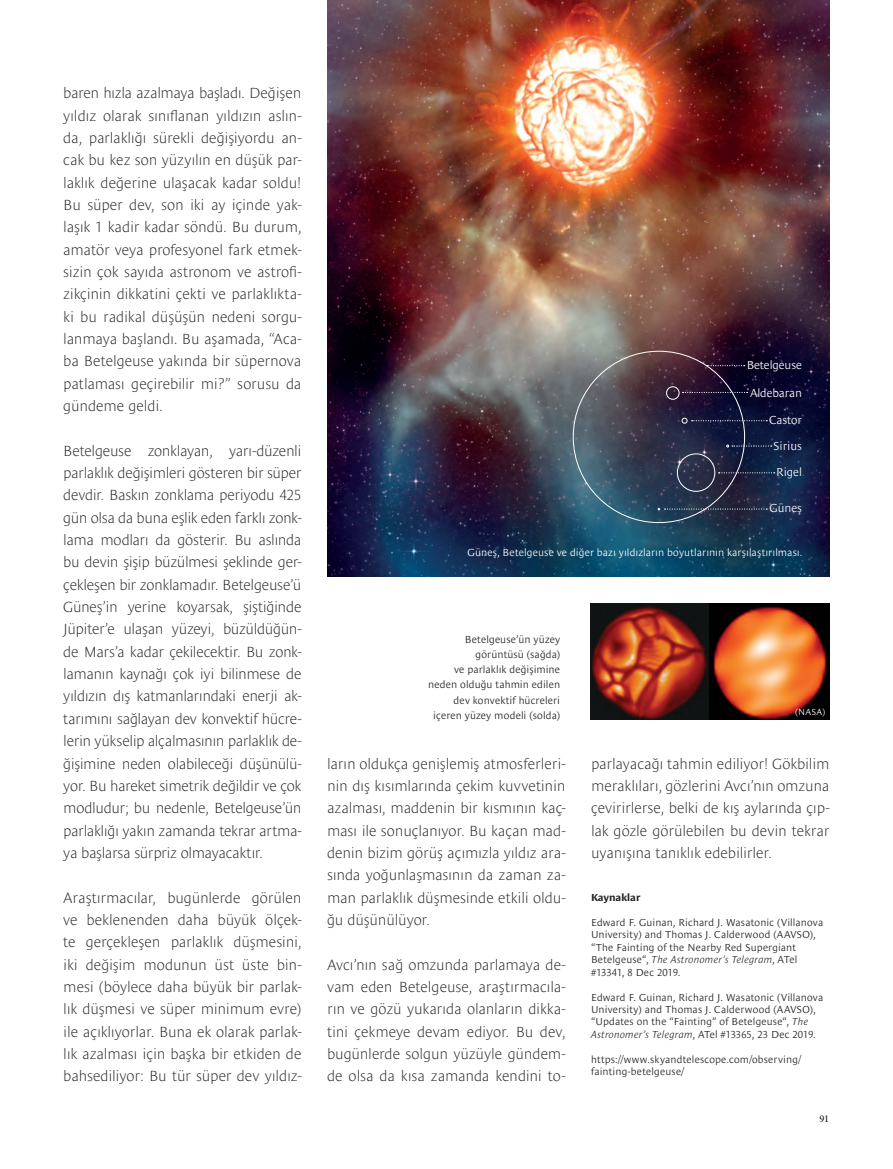
<style>
.page{position:relative;width:893px;height:1169px;background:#fff}
.page>*{position:absolute;margin:0;border:0;box-sizing:border-box;transform-origin:0 0}
.t1{font:300 expanded 15px/22.4px "Le Monde Sans Pro";letter-spacing:-.015em;color:#231f20;text-align:justify}
.t2{font:300 11.85px/25.8px "Le Monde Sans Pro";letter-spacing:-.01em;color:#fff;text-align:justify}
.t3{font:300 10.5px/15px "Le Monde Sans Pro";letter-spacing:.01em;color:#231f20;text-align:right}
.t4{font:300 10.5px "Le Monde Sans Pro";letter-spacing:.01em;color:#fff}
.t5{font:300 10.35px/12.5px "Le Monde Sans Pro";letter-spacing:.015em;color:#231f20}
.t6{font:700 10.35px "Le Monde Sans Pro";color:#231f20}
.t7{font:500 10.35px "Minion Pro";color:#231f20}
.t8{font:300 9px "Le Monde Sans Pro";color:#fff}
.s1{font-style:italic}
</style>
<div class="page">
<img style="left:590px;top:603px;width:239px;height:116px">
<img style="left:327px;top:0;width:502px;height:576px">
<svg style="left:706px;top:365px;width:38px;height:1px"></svg>
<svg style="left:682px;top:392px;width:65px;height:1px"></svg>
<svg style="left:718px;top:472px;width:56px;height:1px"></svg>
<div style="left:677px;top:453px;width:38px;height:38px;border:1px solid #fff;border-radius:50%"></div>
<div style="left:666px;top:386px;width:13px;height:13px;border:1px solid #fff;border-radius:50%"></div>
<svg style="left:681px;top:418px;width:86px;height:5px"></svg>
<svg style="left:726px;top:444px;width:45px;height:3px"></svg>
<svg style="left:657px;top:508px;width:110px;height:2px"></svg>
<p class="t1" style="left:63px;top:80px;width:240px">baren hızla azalmaya başladı. Değişen yıldız olarak sınıflanan yıldızın aslın&shy;da, parlaklığı sürekli değişiyordu an&shy;cak bu kez son yüzyılın en düşük par&shy;laklık değerine ulaşacak kadar soldu!<br>Bu süper dev, son iki ay içinde yak&shy;laşık 1 kadir kadar söndü. Bu durum, amatör veya profesyonel fark etmek&shy;sizin çok sayıda astronom ve astrofi&shy;zikçinin dikkatini çekti ve parlaklıkta&shy;ki bu radikal düşüşün nedeni sorgu&shy;lanmaya başlandı. Bu aşamada, “Aca&shy;ba Betelgeuse yakında bir süpernova patlaması geçirebilir mi?” sorusu da gündeme geldi.</p>
<p class="t1" style="left:63px;top:437px;width:240px">Betelgeuse zonklayan, yarı-düzenli parlaklık değişimleri gösteren bir süper devdir. Baskın zonklama periyodu 425 gün olsa da buna eşlik eden farklı zonk&shy;lama modları da gösterir. Bu aslında bu devin şişip büzülmesi şeklinde ger&shy;çekleşen bir zonklamadır. Betelgeuse’ü Güneş’in yerine koyarsak, şiştiğinde Jüpiter’e ulaşan yüzeyi, büzüldüğün&shy;de Mars’a kadar çekilecektir. Bu zonk&shy;lamanın kaynağı çok iyi bilinmese de yıldızın dış katmanlarındaki enerji ak&shy;tarımını sağlayan dev konvektif hücre&shy;lerin yükselip alçalmasının parlaklık de&shy;ğişimine neden olabileceği düşünülü&shy;yor. Bu hareket simetrik değildir ve çok modludur; bu nedenle, Betelgeuse’ün parlaklığı yakın zamanda tekrar artma&shy;ya başlarsa sürpriz olmayacaktır.</p>
<p class="t1" style="left:63px;top:884px;width:240px">Araştırmacılar, bugünlerde görülen ve beklenenden daha büyük ölçek&shy;te gerçekleşen parlaklık düşmesini, iki değişim modunun üst üste bin&shy;mesi (böylece daha büyük bir parlak&shy;lık düşmesi ve süper minimum evre) ile açıklıyorlar. Buna ek olarak parlak&shy;lık azalması için başka bir etkiden de bahsediliyor: Bu tür süper dev yıldız-</p>
<p class="t2" style="left:746px;top:350px;width:57px">Betelgeuse</p>
<p class="t2" style="left:750px;top:378px;width:53px">Aldebaran</p>
<p class="t2" style="left:773px;top:406px;width:30px;text-indent:-4px">Castor Sirius Rigel</p>
<p class="t2" style="left:769px;top:494px;width:34px">Güneş</p>
<p class="t4" style="left:467px;top:544px;width:336px">Güneş, Betelgeuse ve diğer bazı yıldızların boyutlarının karşılaştırılması.</p>
<p class="t3" style="left:428px;top:631px;width:133px">Betelgeuse’ün yüzey görüntüsü (sağda)<br>ve parlaklık değişimine neden olduğu tahmin edilen dev konvektif hücreleri içeren yüzey modeli (solda)</p>
<p class="t1" style="left:327px;top:750px;width:240px">ların oldukça genişlemiş atmosferleri&shy;nin dış kısımlarında çekim kuvvetinin azalması, maddenin bir kısmının kaç&shy;ması ile sonuçlanıyor. Bu kaçan mad&shy;denin bizim görüş açımızla yıldız ara&shy;sında yoğunlaşmasının da zaman za&shy;man parlaklık düşmesinde etkili oldu&shy;ğu düşünülüyor.</p>
<p class="t1" style="left:327px;top:951px;width:240px">Avcı’nın sağ omzunda parlamaya de&shy;vam eden Betelgeuse, araştırmacıla&shy;rın ve gözü yukarıda olanların dikka&shy;tini çekmeye devam ediyor. Bu dev, bugünlerde solgun yüzüyle gündem&shy;de olsa da kısa zamanda kendini to-</p>
<p class="t8" style="left:795px;top:704px;width:31px">(NASA)</p>
<p class="t1" style="left:591px;top:750px;width:240px">parlayacağı tahmin ediliyor! Gökbilim meraklıları, gözlerini Avcı’nın omzuna çevirirlerse, belki de kış aylarında çıp&shy;lak gözle görülebilen bu devin tekrar uyanışına tanıklık edebilirler.</p>
<p class="t6" style="left:591px;top:889px;width:51px">Kaynaklar</p>
<p class="t5" style="left:591px;top:914px;width:234px">Edward F. Guinan, Richard J. Wasatonic (Villanova University) and Thomas J. Calderwood (AAVSO), “The Fainting of the Nearby Red Supergiant Betelgeuse“, <span class="s1">The Astronomer’s Telegram</span>, ATel #13341, 8 Dec 2019.</p>
<p class="t5" style="left:591px;top:989px;width:234px">Edward F. Guinan, Richard J. Wasatonic (Villanova University) and Thomas J. Calderwood (AAVSO), “Updates on the “Fainting” of Betelgeuse“, <span class="s1">The Astronomer’s Telegram</span>, ATel #13365, 23 Dec 2019.</p>
<p class="t5" style="left:591px;top:1051px;width:211px">https://www.skyandtelescope.com/observing/ fainting-betelgeuse/</p>
<p class="t7" style="left:819px;top:1111px;width:11px">91</p>
</div>
